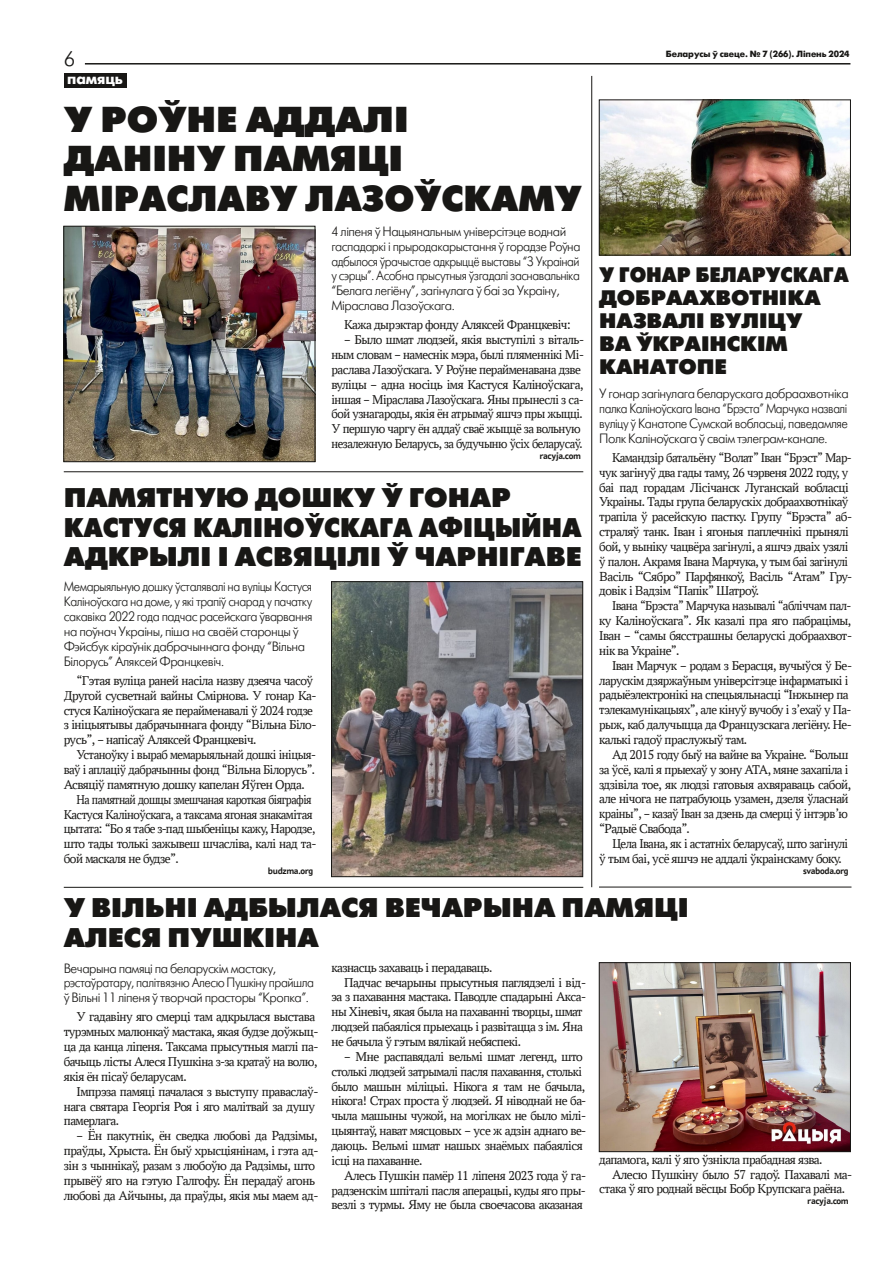
<style>
.page{position:relative;width:893px;height:1263px;background:#fff}
.page>*{position:absolute;margin:0;border:0;box-sizing:border-box;transform-origin:0 0}
.t1{font:36px/39.6px "Futura Futuris Black C";color:#181715}
.t2{font:27px/29.7px "Futura Futuris Black C";letter-spacing:-.005em;color:#181715}
.t3{font:21px/23.1px "Futura Futuris Black C";letter-spacing:-.005em;color:#181715;scale:.91 1}
.t4{font:21px "Futura Futuris Light C";color:#181715}
.t5{font:700 15px "Futura Futuris C";letter-spacing:-.005em;color:#fff}
.t6{font:13.5px/14.9px "PT Astra Serif";letter-spacing:-.04em;color:#181715}
.t7{font:13.5px/14.9px "PT Astra Serif";letter-spacing:-.04em;color:#181715;scale:.94 1}
.t8{font:13.5px/14.9px "Futura Futuris Light C";letter-spacing:-.035em;color:#181715}
.t9{font:13.5px/14.9px "PT Astra Serif";letter-spacing:-.04em;color:#181715;scale:.96 1}
.t10{font:13.5px/14.9px "Futura Futuris Light C";letter-spacing:-.035em;color:#181715;scale:.91 1}
.t11{font:13.5px/14.9px "PT Astra Serif";letter-spacing:-.04em;color:#181715;text-align:justify;scale:.93 1}
.t12{font:13.5px "PT Astra Serif";letter-spacing:-.04em;color:#181715;scale:.87 1}
.t13{font:13.5px "PT Astra Serif";letter-spacing:-.04em;color:#181715;scale:.95 1}
.t14{font:700 9.75px "PT Astra Sans";letter-spacing:-.04em;color:#181715}
.t15{font:700 9px "Futura Futuris C";letter-spacing:-.01em;color:#181715}
</style>
<div class="page">
<hr style="left:85px;top:63px;width:765px;height:2px;background:#181715">
<div style="left:64px;top:73px;width:62px;height:14px;background:#181715"></div>
<img style="left:66px;top:228px;width:247px;height:232px">
<div style="left:64px;top:226px;width:251px;height:236px;border:1px solid #181715"></div>
<img style="left:601px;top:102px;width:247px;height:151px">
<div style="left:599px;top:100px;width:251px;height:155px;border:1px solid #181715"></div>
<img style="left:333px;top:584px;width:248px;height:291px">
<div style="left:331px;top:582px;width:252px;height:295px;border:1px solid #181715"></div>
<img style="left:601px;top:965px;width:247px;height:185px">
<div style="left:599px;top:963px;width:251px;height:189px;border:1px solid #181715"></div>
<hr style="left:591px;top:76px;width:1px;height:811px;background:#181715">
<hr style="left:64px;top:887px;width:519px;height:1px;background:#181715">
<hr style="left:599px;top:887px;width:252px;height:1px;background:#181715">
<hr style="left:64px;top:471px;width:519px;height:1px;background:#181715">
<h3 class="t4" style="left:64px;top:50px;width:13px">6</h3>
<p class="t5" style="left:67px;top:73px;width:57px">памяць</p>
<h1 class="t1" style="left:64px;top:102px;width:519px">У РОЎНЕ АДДАЛІ<br>ДАНІНУ ПАМЯЦІ<br>МІРАСЛАВУ ЛАЗОЎСКАМУ</h1>
<p class="t8" style="left:331px;top:225px;width:250px">4 ліпеня ў Нацыянальным універсітэце воднай гаспадаркі і прыродакарыстання ў горадзе Роўна адбылося ўрачыстае адкрыццё выставы “З Украінай у сэрцы”. Асобна прысутныя ўзгадалі заснавальніка “Белага легіёну”, загінулага ў баі за Украіну, Міраслава Лазоўскага.</p>
<p class="t6" style="left:344px;top:317px;width:228px">Кажа дырэктар фонду Аляксей Францкевіч:</p>
<p class="t6" style="left:331px;top:332px;width:254px;text-indent:13px">– Было шмат людзей, якія выступілі з віталь&shy;ным словам – намеснік мэра, былі пляменнікі Мі&shy;раслава Лазоўскага. У Роўне перайменавана дзве вуліцы – адна носіць імя Кастуся Каліноўскага, іншая – Міраслава Лазоўскага. Яны прынеслі з са&shy;бой узнагароды, якія ён атрымаў яшчэ пры жыцці.<br>У першую чаргу ён аддаў сваё жыццё за вольную незалежную Беларусь, за будучыню ўсіх беларусаў.</p>
<p class="t14" style="left:539px;top:450px;width:43px">racyja.com</p>
<h2 class="t2" style="left:64px;top:485px;width:519px">ПАМЯТНУЮ ДОШКУ Ў ГОНАР<br>КАСТУСЯ КАЛІНОЎСКАГА АФІЦЫЙНА<br>АДКРЫЛІ І АСВЯЦІЛІ Ў ЧАРНІГАВЕ</h2>
<p class="t10" style="left:64px;top:580px;width:275px">Мемарыяльную дошку ўсталявалі на вуліцы Кастуся Каліноўскага на доме, у які трапіў снарад у пачатку сакавіка 2022 года падчас расейскага ўварвання на поўнач Украіны, піша на сваёй старонцы ў Фэйсбук кіраўнік дабрачыннага фонду “Вільна Білорусь” Аляксей Францкевіч.</p>
<p class="t6" style="left:64px;top:673px;width:254px;text-indent:13px">“Гэтая вуліца раней насіла назву дзеяча часоў Другой сусветнай вайны Смірнова. У гонар Ка&shy;стуся Каліноўскага яе перайменавалі ў 2024 годзе з ініцыятывы дабрачыннага фонду “Вільна Біло&shy;русь”, – напісаў Аляксей Францкевіч.</p>
<p class="t7" style="left:77px;top:747px;width:256px">Устаноўку і выраб мемарыяльнай дошкі ініцыя-</p>
<p class="t7" style="left:64px;top:762px;width:269px">ваў і аплаціў дабрачынны фонд “Вільна Білорусь”.</p>
<p class="t6" style="left:64px;top:777px;width:242px">Асвяціў памятную дошку капелан Яўген Орда.</p>
<p class="t12" style="left:77px;top:792px;width:272px">На памятнай дошцы змешчаная кароткая біяграфія</p>
<p class="t7" style="left:64px;top:806px;width:266px">Кастуся Каліноўскага, а таксама ягоная знакамітая</p>
<p class="t13" style="left:64px;top:821px;width:266px">цытата: “Бо я табе з-пад шыбеніцы кажу, Народзе,</p>
<p class="t6" style="left:64px;top:836px;width:254px">што тады толькі зажывеш шчасліва, калі над та-</p>
<p class="t6" style="left:64px;top:851px;width:116px">бой маскаля не будзе”.</p>
<p class="t14" style="left:268px;top:865px;width:47px">budzma.org</p>
<p class="t15" style="left:666px;top:51px;width:185px">Беларусы ў свеце. № 7 (266). Ліпень 2024</p>
<h3 class="t3" style="left:599px;top:264px;width:276px">У ГОНАР БЕЛАРУСКАГА<br>ДОБРААХВОТНІКА<br>НАЗВАЛІ ВУЛІЦУ<br>ВА ЎКРАІНСКІМ<br>КАНАТОПЕ</h3>
<p class="t8" style="left:599px;top:387px;width:251px;text-align:justify">У гонар загінулага беларускага добраахвотніка палка Каліноўскага Івана “Брэста” Марчука назвалі вуліцу ў Канатопе Сумскай вобласьці, паведамляе Полк Каліноўскага ў сваім тэлеграм-канале.</p>
<p class="t7" style="left:599px;top:450px;width:270px;text-indent:13px">Камандзір батальёну “Волат” Іван “Брэст” Мар&shy;чук загінуў два гады таму, 26 чэрвеня 2022 году, у баі пад горадам Лісічанск Луганскай вобласці Украіны. Тады група беларускіх добраахвотнікаў трапіла ў расейскую пастку. Групу “Брэста” аб&shy;страляў танк. Іван і ягоныя паплечнікі прынялі бой, у выніку чацвёра загінулі, а яшчэ дваіх узялі ў палон. Акрамя Івана Марчука, у тым баі загінулі Васіль “Сябро” Парфянкоў, Васіль “Атам” Гру&shy;довік і Вадзім “Папік” Шатроў.</p>
<p class="t11" style="left:599px;top:598px;width:273px;text-indent:13px">Івана “Брэста” Марчука называлі “абліччам пал&shy;ку Каліноўскага”. Як казалі пра яго пабрацімы, Іван – “самы бясстрашны беларускі добраахвот&shy;нік ва Украіне”.</p>
<p class="t6" style="left:599px;top:658px;width:254px;text-indent:13px">Іван Марчук – родам з Берасця, вучыўся ў Бе&shy;ларускім дзяржаўным універсітэце інфарматыкі і радыёэлектронікі на спецыяльнасці “Інжынер па тэлекамунікацыях”, але кінуў вучобу і з’ехаў у Па&shy;рыж, каб далучыцца да Французскага легіёну. Не&shy;калькі гадоў праслужыў там.</p>
<p class="t9" style="left:599px;top:747px;width:264px;text-indent:13px">Ад 2015 году быў на вайне ва Украіне. “Больш за ўсё, калі я прыехаў у зону АТА, мяне захапіла і здзівіла тое, як людзі гатовыя ахвяраваць сабой, але нічога не патрабуюць узамен, дзеля ўласнай краіны”, – казаў Іван за дзень да смерці ў інтэрв’ю “Радыё Свабода”.</p>
<p class="t7" style="left:599px;top:836px;width:266px;text-indent:13px">Цела Івана, як і астатніх беларусаў, што загінулі ў тым баі, усё яшчэ не аддалі ўкраінскаму боку.</p>
<p class="t14" style="left:803px;top:865px;width:47px">svaboda.org</p>
<h2 class="t2" style="left:64px;top:895px;width:626px">У ВІЛЬНІ АДБЫЛАСЯ ВЕЧАРЫНА ПАМЯЦІ<br>АЛЕСЯ ПУШКІНА</h2>
<p class="t8" style="left:64px;top:962px;width:252px">Вечарына памяці па беларускім мастаку, рэстаўратару, палітвязню Алесю Пушкіну прайшла ў Вільні 11 ліпеня ў творчай прасторы “Кропка”.</p>
<p class="t6" style="left:64px;top:1009px;width:256px;text-indent:13px">У гадавіну яго смерці там адкрылася выстава турэмных малюнкаў мастака, якая будзе доўжыц&shy;ца да канца ліпеня. Таксама прысутныя маглі па&shy;бачыць лісты Алеся Пушкіна з-за кратаў на волю, якія ён пісаў беларусам.</p>
<p class="t6" style="left:64px;top:1084px;width:256px;text-indent:13px">Імпрэза памяці пачалася з выступу праваслаў&shy;нага святара Георгія Роя і яго малітвай за душу памерлага.</p>
<p class="t6" style="left:64px;top:1128px;width:256px;text-indent:13px">– Ён пакутнік, ён сведка любові да Радзімы, праўды, Хрыста. Ён быў хрысціянінам, і гэта ад&shy;зін з чыннікаў, разам з любоўю да Радзімы, што прывёў яго на гэтую Галгофу. Ён перадаў агонь любові да Айчыны, да праўды, якія мы маем ад-</p>
<p class="t6" style="left:331px;top:960px;width:162px">казнасць захаваць і перадаваць.</p>
<p class="t6" style="left:344px;top:975px;width:243px">Падчас вечарыны прысутныя паглядзелі і від-</p>
<p class="t6" style="left:331px;top:989px;width:256px">эа з пахавання мастака. Паводле спадарыні Акса-</p>
<p class="t9" style="left:331px;top:1004px;width:263px">ны Хіневіч, якая была на пахаванні творцы, шмат</p>
<p class="t6" style="left:331px;top:1019px;width:253px">людзей пабаяліся прыехаць і развітацца з ім. Яна</p>
<p class="t6" style="left:331px;top:1034px;width:191px">не бачыла ў гэтым вялікай небяспекі.</p>
<p class="t6" style="left:331px;top:1049px;width:256px;text-indent:13px">– Мне распавядалі вельмі шмат легенд, што столькі людзей затрымалі пасля пахавання, столькі было машын міліцыі. Нікога я там не бачыла, нікога! Страх проста ў людзей. Я ніводнай не ба&shy;чыла машыны чужой, на могілках не было мілі&shy;цыянтаў, нават мясцовых – усе ж адзін аднаго ве&shy;даюць. Вельмі шмат нашых знаёмых пабаяліся ісці на пахаванне.</p>
<p class="t6" style="left:331px;top:1168px;width:256px;text-align:justify;text-indent:13px">Алесь Пушкін памёр 11 ліпеня 2023 года ў га&shy;радзенскім шпіталі пасля аперацыі, куды яго пры&shy;везлі з турмы. Яму не была своечасова аказаная</p>
<p class="t6" style="left:599px;top:1152px;width:225px">дапамога, калі ў яго ўзнікла прабадная язва.</p>
<p class="t6" style="left:612px;top:1166px;width:241px">Алесю Пушкіну было 57 гадоў. Пахавалі ма-</p>
<p class="t6" style="left:599px;top:1181px;width:247px">стака ў яго роднай вёсцы Бобр Крупскага раёна.</p>
<p class="t14" style="left:807px;top:1195px;width:43px">racyja.com</p>
</div>
